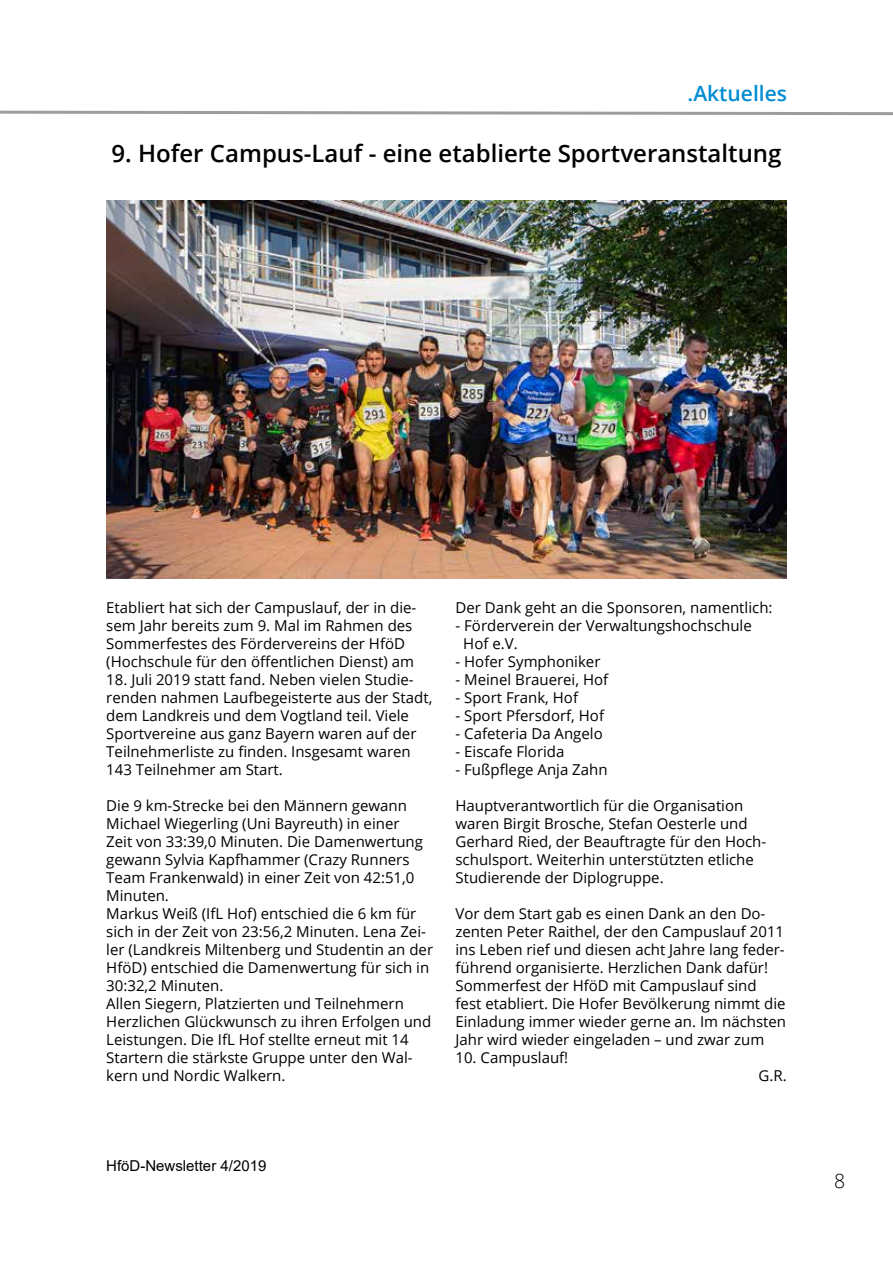
<style>
.page{position:relative;width:893px;height:1263px;background:#fff}
.page>*{position:absolute;margin:0;border:0;box-sizing:border-box;transform-origin:0 0}
.t1{font:600 24px "Open Sans";color:#000}
.t2{font:600 21px "Open Sans";color:#008cd2}
.t3{font:300 19.5px "Open Sans";color:#000}
.t4{font:15px/18px "Open Sans";color:#000}
.t5{font:15px "Arial";color:#000}
</style>
<div class="page">
<svg style="left:0;top:110px;width:893px;height:6px"></svg>
<img style="left:106px;top:200px;width:681px;height:379px">
<h2 class="t2" style="left:688px;top:79px;width:101px">.Aktuelles</h2>
<h1 class="t1" style="left:112px;top:137px;width:671px">9. Hofer Campus-Lauf - eine etablierte Sportveranstaltung</h1>
<p class="t4" style="left:106px;top:598px;width:312px">Etabliert hat sich der Campuslauf, der in die&shy;sem Jahr bereits zum 9. Mal im Rahmen des Sommerfestes des Fördervereins der HföD (Hochschule für den öffentlichen Dienst) am</p>
<p class="t4" style="left:106px;top:670px;width:328px">18. Juli 2019 statt fand. Neben vielen Studie&shy;renden nahmen Laufbegeisterte aus der Stadt, dem Landkreis und dem Vogtland teil. Viele Sportvereine aus ganz Bayern waren auf der Teilnehmerliste zu finden. Insgesamt waren 143 Teilnehmer am Start.</p>
<p class="t4" style="left:106px;top:796px;width:328px">Die 9 km-Strecke bei den Männern gewann Michael Wiegerling (Uni Bayreuth) in einer<br>Zeit von 33:39,0 Minuten. Die Damenwertung gewann Sylvia Kapfhammer (Crazy Runners Team Frankenwald) in einer Zeit von 42:51,0<br>Minuten.<br>Markus Weiß (IfL Hof) entschied die 6 km für sich in der Zeit von 23:56,2 Minuten. Lena Zei&shy;ler (Landkreis Miltenberg und Studentin an der HföD) entschied die Damenwertung für sich in 30:32,2 Minuten.<br>Allen Siegern, Platzierten und Teilnehmern Herzlichen Glückwunsch zu ihren Erfolgen und Leistungen. Die IfL Hof stellte erneut mit 14<br>Startern die stärkste Gruppe unter den Wal&shy;kern und Nordic Walkern.</p>
<p class="t4" style="left:455px;top:598px;width:319px">Der Dank geht an die Sponsoren, namentlich:</p>
<p class="t4" style="left:463px;top:616px;width:290px;text-indent:-8px">- Förderverein der Verwaltungshochschule<br>Hof e.V.</p>
<p class="t4" style="left:455px;top:652px;width:147px">- Hofer Symphoniker</p>
<p class="t4" style="left:455px;top:670px;width:154px">- Meinel Brauerei, Hof</p>
<p class="t4" style="left:455px;top:688px;width:124px">- Sport Frank, Hof</p>
<p class="t4" style="left:455px;top:706px;width:150px">- Sport Pfersdorf, Hof</p>
<p class="t4" style="left:455px;top:724px;width:149px">- Cafeteria Da Angelo</p>
<p class="t4" style="left:455px;top:742px;width:110px">- Eiscafe Florida</p>
<p class="t4" style="left:455px;top:760px;width:154px">- Fußpflege Anja Zahn</p>
<p class="t4" style="left:455px;top:796px;width:312px">Hauptverantwortlich für die Organisation waren Birgit Brosche, Stefan Oesterle und Gerhard Ried, der Beauftragte für den Hoch&shy;schulsport. Weiterhin unterstützten etliche Studierende der Diplogruppe.</p>
<p class="t4" style="left:455px;top:904px;width:332px">Vor dem Start gab es einen Dank an den Do&shy;zenten Peter Raithel, der den Campuslauf 2011 ins Leben rief und diesen acht Jahre lang feder&shy;führend organisierte. Herzlichen Dank dafür!<br>Sommerfest der HföD mit Campuslauf sind fest etabliert. Die Hofer Bevölkerung nimmt die Einladung immer wieder gerne an. Im nächsten Jahr wird wieder eingeladen – und zwar zum</p>
<p class="t4" style="left:455px;top:1048px;width:114px">10. Campuslauf!</p>
<p class="t4" style="left:758px;top:1066px;width:30px">G.R.</p>
<p class="t5" style="left:106px;top:1156px;width:162px">HföD-Newsletter 4/2019</p>
<h3 class="t3" style="left:834px;top:1168px;width:13px">8</h3>
</div>
